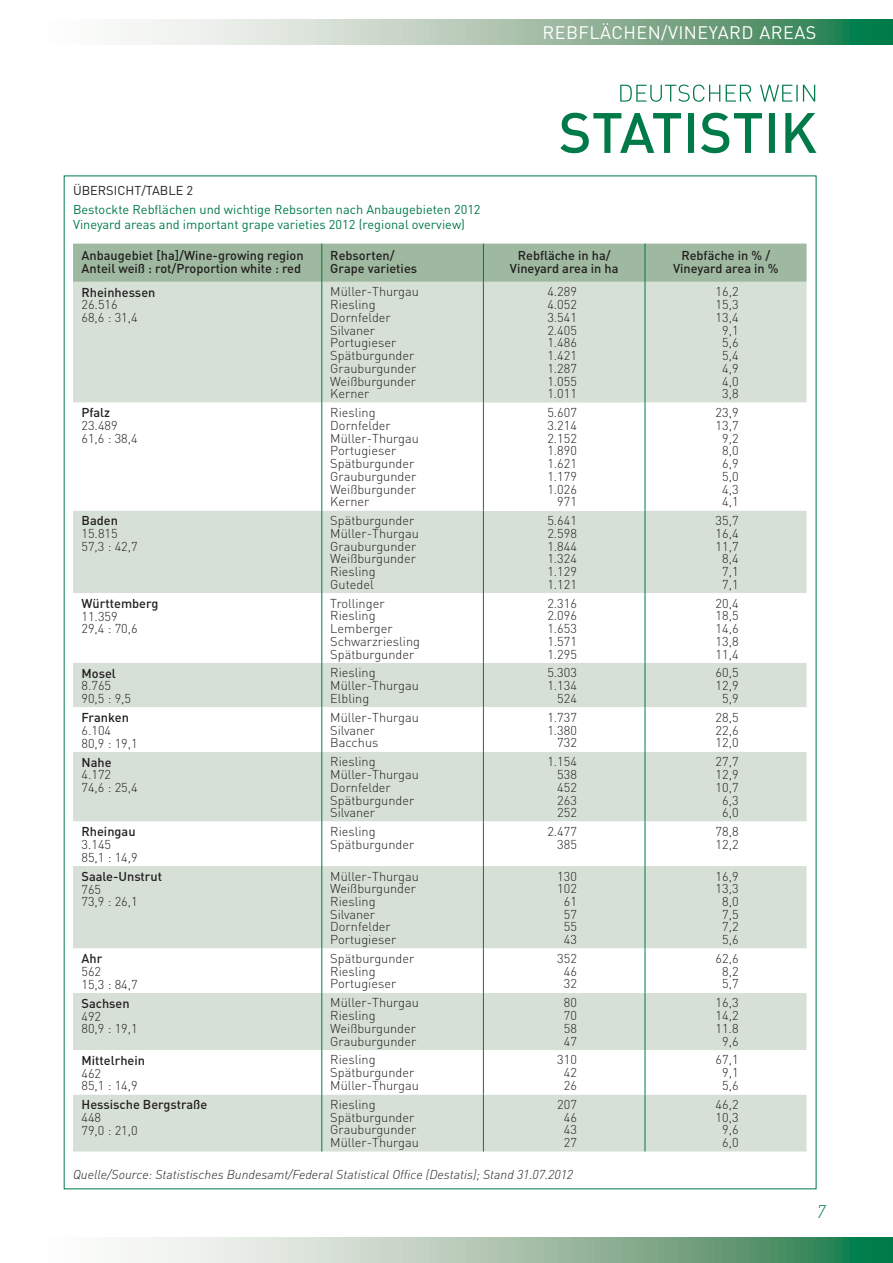
<style>
.page{position:relative;width:893px;height:1263px;background:#fff}
.page>*{position:absolute;margin:0;border:0;box-sizing:border-box;transform-origin:0 0}
.t1{font:18px "DIN";letter-spacing:.025em;color:#fff}
.t2{font:italic 300 18px "DIN";color:#007a48}
.t3{font:300 12.75px/12.8px "DIN";color:#231f20}
.t4{font:500 12.75px/12.8px "DIN";color:#231f20}
.t5{font:12.75px/14.9px "DIN";color:#007a48}
.t6{font:italic 300 12.75px "DIN";color:#231f20}
.t7{font:12.75px "DIN";color:#231f20}
</style>
<div class="page">
<svg style="left:132px;top:1237px;width:760px;height:26px;background:#9dbea8"></svg>
<svg style="left:132px;top:19px;width:760px;height:26px;background:#9dbea8"></svg>
<svg style="left:620px;top:85px;width:195px;height:17px"></svg>
<svg style="left:560px;top:113px;width:256px;height:40px"></svg>
<div style="left:73px;top:244px;width:733px;height:38px;background:#9fb9a1"></div>
<div style="left:73px;top:282px;width:733px;height:870px;background:#d7e0d6"></div>
<svg style="left:73px;top:403px;width:733px;height:108px"></svg>
<div style="left:483px;top:403px;width:162px;height:108px;background:#fff"></div>
<svg style="left:73px;top:593px;width:733px;height:502px;fill:#d9e0d8"></svg>
<hr style="left:321px;top:244px;width:1px;height:38px;background:#007a48">
<hr style="left:483px;top:244px;width:1px;height:38px;background:#007a48">
<hr style="left:644px;top:244px;width:1px;height:38px;background:#007a48">
<hr style="left:321px;top:282px;width:1px;height:121px;background:#007a48">
<hr style="left:483px;top:282px;width:1px;height:121px;background:#007a48">
<hr style="left:321px;top:403px;width:1px;height:108px;background:#007a48">
<hr style="left:321px;top:511px;width:1px;height:82px;background:#007a48">
<hr style="left:321px;top:593px;width:1px;height:70px;background:#007a48">
<hr style="left:321px;top:663px;width:1px;height:44px;background:#007a48">
<hr style="left:321px;top:707px;width:1px;height:45px;background:#007a48">
<hr style="left:321px;top:752px;width:1px;height:70px;background:#007a48">
<hr style="left:321px;top:822px;width:1px;height:44px;background:#007a48">
<hr style="left:321px;top:866px;width:1px;height:83px;background:#007a48">
<hr style="left:321px;top:949px;width:1px;height:44px;background:#007a48">
<hr style="left:321px;top:993px;width:1px;height:57px;background:#007a48">
<hr style="left:321px;top:1050px;width:1px;height:45px;background:#007a48">
<hr style="left:321px;top:1095px;width:1px;height:57px;background:#007a48">
<hr style="left:644px;top:282px;width:1px;height:121px;background:#007a48">
<hr style="left:483px;top:403px;width:1px;height:108px;background:#007a48">
<hr style="left:644px;top:403px;width:1px;height:108px;background:#007a48">
<hr style="left:483px;top:511px;width:1px;height:82px;background:#007a48">
<hr style="left:644px;top:511px;width:1px;height:82px;background:#007a48">
<hr style="left:483px;top:593px;width:1px;height:70px;background:#007a48">
<hr style="left:644px;top:593px;width:1px;height:70px;background:#007a48">
<hr style="left:483px;top:663px;width:1px;height:44px;background:#007a48">
<hr style="left:644px;top:663px;width:1px;height:44px;background:#007a48">
<hr style="left:483px;top:707px;width:1px;height:45px;background:#007a48">
<hr style="left:644px;top:707px;width:1px;height:45px;background:#007a48">
<hr style="left:483px;top:752px;width:1px;height:70px;background:#007a48">
<hr style="left:644px;top:752px;width:1px;height:70px;background:#007a48">
<hr style="left:483px;top:822px;width:1px;height:44px;background:#007a48">
<hr style="left:644px;top:822px;width:1px;height:44px;background:#007a48">
<hr style="left:483px;top:866px;width:1px;height:83px;background:#007a48">
<hr style="left:644px;top:866px;width:1px;height:83px;background:#007a48">
<hr style="left:483px;top:949px;width:1px;height:44px;background:#007a48">
<hr style="left:644px;top:949px;width:1px;height:44px;background:#007a48">
<hr style="left:483px;top:993px;width:1px;height:57px;background:#007a48">
<hr style="left:644px;top:993px;width:1px;height:57px;background:#007a48">
<hr style="left:483px;top:1050px;width:1px;height:45px;background:#007a48">
<hr style="left:644px;top:1050px;width:1px;height:45px;background:#007a48">
<hr style="left:483px;top:1095px;width:1px;height:57px;background:#007a48">
<hr style="left:644px;top:1095px;width:1px;height:57px;background:#007a48">
<h1 class="t1" style="left:542px;top:26px;width:275px">REBFLÄCHEN/VINEYARD AREAS</h1>
<p class="t7" style="left:73px;top:186px;width:122px">ÜBERSICHT/TABLE 2</p>
<p class="t5" style="left:73px;top:204px;width:409px">Bestockte Rebflächen und wichtige Rebsorten nach Anbaugebieten 2012<br>Vineyard areas and important grape varieties 2012 (regional overview)</p>
<p class="t4" style="left:82px;top:251px;width:224px">Anbaugebiet [ha]/Wine-growing region<br>Anteil weiß : rot/Proportion white : red</p>
<p class="t4" style="left:330px;top:251px;width:88px">Rebsorten/<br>Grape varieties</p>
<p class="t4" style="left:510px;top:251px;width:110px;text-align:center">Rebfläche in ha/<br>Vineyard area in ha</p>
<p class="t4" style="left:673px;top:251px;width:107px;text-align:center">Rebfäche in % /<br>Vineyard area in %</p>
<p class="t4" style="left:82px;top:287px;width:75px">Rheinhessen</p>
<p class="t3" style="left:82px;top:300px;width:58px">26.516<br>68,6 : 31,4</p>
<p class="t3" style="left:330px;top:287px;width:90px">Müller-Thurgau<br>Riesling<br>Dornfelder<br>Silvaner<br>Portugieser<br>Spätburgunder<br>Grauburgunder<br>Weißburgunder<br>Kerner</p>
<p class="t3" style="left:547px;top:287px;width:31px;text-align:justify">4.289<br>4.052<br>3.541<br>2.405<br>1.486<br>1.421<br>1.287<br>1.055<br>1.011</p>
<p class="t3" style="left:715px;top:287px;width:24px;text-align:center">16,2<br>15,3<br>13,4<br>9,1<br>5,6<br>5,4<br>4,9<br>4,0<br>3,8</p>
<p class="t4" style="left:82px;top:407px;width:30px">Pfalz</p>
<p class="t3" style="left:82px;top:421px;width:58px">23.489<br>61,6 : 38,4</p>
<p class="t4" style="left:82px;top:515px;width:38px">Baden</p>
<p class="t3" style="left:82px;top:529px;width:58px">15.815<br>57,3 : 42,7</p>
<p class="t4" style="left:81px;top:598px;width:78px">Württemberg</p>
<p class="t3" style="left:81px;top:611px;width:58px">11.359<br>29,4 : 70,6</p>
<p class="t4" style="left:81px;top:668px;width:36px">Mosel</p>
<p class="t3" style="left:81px;top:681px;width:51px">8.765<br>90,5 : 9,5</p>
<p class="t4" style="left:81px;top:712px;width:49px">Franken</p>
<p class="t3" style="left:81px;top:725px;width:58px">6.104<br>80,9 : 19,1</p>
<p class="t4" style="left:81px;top:757px;width:32px">Nahe</p>
<p class="t3" style="left:81px;top:770px;width:58px">4.172<br>74,6 : 25,4</p>
<p class="t4" style="left:81px;top:826px;width:56px">Rheingau</p>
<p class="t3" style="left:81px;top:840px;width:58px">3.145<br>85,1 : 14,9</p>
<p class="t4" style="left:81px;top:871px;width:82px">Saale-Unstrut</p>
<p class="t3" style="left:81px;top:884px;width:58px">765<br>73,9 : 26,1</p>
<p class="t4" style="left:81px;top:953px;width:22px">Ahr</p>
<p class="t3" style="left:81px;top:967px;width:58px">562<br>15,3 : 84,7</p>
<p class="t4" style="left:81px;top:998px;width:50px">Sachsen</p>
<p class="t3" style="left:81px;top:1011px;width:58px">492<br>80,9 : 19,1</p>
<p class="t4" style="left:82px;top:1055px;width:65px">Mittelrhein</p>
<p class="t3" style="left:82px;top:1068px;width:58px">462<br>85,1 : 14,9</p>
<p class="t3" style="left:330px;top:408px;width:90px">Riesling<br>Dornfelder<br>Müller-Thurgau<br>Portugieser<br>Spätburgunder<br>Grauburgunder<br>Weißburgunder<br>Kerner</p>
<p class="t3" style="left:547px;top:408px;width:31px;text-align:right">5.607<br>3.214<br>2.152<br>1.890<br>1.621<br>1.179<br>1.026<br>971</p>
<p class="t3" style="left:715px;top:408px;width:24px;text-align:center">23,9<br>13,7<br>9,2<br>8,0<br>6,9<br>5,0<br>4,3<br>4,1</p>
<p class="t3" style="left:330px;top:516px;width:90px">Spätburgunder<br>Müller-Thurgau<br>Grauburgunder<br>Weißburgunder<br>Riesling<br>Gutedel</p>
<p class="t3" style="left:547px;top:516px;width:31px;text-align:justify">5.641<br>2.598<br>1.844<br>1.324<br>1.129<br>1.121</p>
<p class="t3" style="left:715px;top:516px;width:24px;text-align:center">35,7<br>16,4<br>11,7<br>8,4<br>7,1<br>7,1</p>
<p class="t3" style="left:330px;top:598px;width:91px">Trollinger<br>Riesling<br>Lemberger<br>Schwarzriesling<br>Spätburgunder</p>
<p class="t3" style="left:547px;top:598px;width:31px;text-align:justify">2.316<br>2.096<br>1.653<br>1.571<br>1.295</p>
<p class="t3" style="left:715px;top:598px;width:24px;text-align:justify">20,4<br>18,5<br>14,6<br>13,8<br>11,4</p>
<p class="t3" style="left:330px;top:668px;width:90px">Riesling<br>Müller-Thurgau<br>Elbling</p>
<p class="t3" style="left:547px;top:668px;width:31px;text-align:right">5.303<br>1.134<br>524</p>
<p class="t3" style="left:715px;top:668px;width:24px;text-align:center">60,5<br>12,9<br>5,9</p>
<p class="t3" style="left:330px;top:712px;width:90px">Müller-Thurgau<br>Silvaner<br>Bacchus</p>
<p class="t3" style="left:547px;top:712px;width:31px;text-align:right">1.737<br>1.380<br>732</p>
<p class="t3" style="left:715px;top:712px;width:24px;text-align:justify">28,5<br>22,6<br>12,0</p>
<p class="t3" style="left:330px;top:757px;width:90px">Riesling<br>Müller-Thurgau<br>Dornfelder<br>Spätburgunder<br>Silvaner</p>
<p class="t3" style="left:557px;top:757px;width:21px;text-align:justify;text-indent:-10px">1.154<br>538<br>452<br>263<br>252</p>
<p class="t3" style="left:715px;top:757px;width:24px;text-align:center">27,7<br>12,9<br>10,7<br>6,3<br>6,0</p>
<p class="t3" style="left:330px;top:827px;width:85px">Riesling<br>Spätburgunder</p>
<p class="t3" style="left:547px;top:827px;width:31px;text-align:right">2.477<br>385</p>
<p class="t3" style="left:715px;top:827px;width:24px">78,8<br>12,2</p>
<p class="t3" style="left:330px;top:871px;width:90px">Müller-Thurgau<br>Weißburgunder<br>Riesling<br>Silvaner<br>Dornfelder<br>Portugieser</p>
<p class="t3" style="left:557px;top:871px;width:21px;text-align:center">130<br>102<br>61<br>57<br>55<br>43</p>
<p class="t3" style="left:715px;top:871px;width:24px;text-align:center">16,9<br>13,3<br>8,0<br>7,5<br>7,2<br>5,6</p>
<p class="t3" style="left:330px;top:954px;width:85px">Spätburgunder<br>Riesling<br>Portugieser</p>
<p class="t3" style="left:557px;top:954px;width:21px;text-align:center">352<br>46<br>32</p>
<p class="t3" style="left:715px;top:954px;width:24px;text-align:center">62,6<br>8,2<br>5,7</p>
<p class="t3" style="left:330px;top:998px;width:90px">Müller-Thurgau<br>Riesling<br>Weißburgunder<br>Grauburgunder</p>
<p class="t3" style="left:564px;top:998px;width:15px;text-align:justify">80<br>70<br>58<br>47</p>
<p class="t3" style="left:715px;top:998px;width:25px;text-align:center">16,3<br>14,2<br>11.8<br>9,6</p>
<p class="t3" style="left:330px;top:1055px;width:90px">Riesling<br>Spätburgunder<br>Müller-Thurgau</p>
<p class="t3" style="left:557px;top:1055px;width:21px;text-align:center">310<br>42<br>26</p>
<p class="t3" style="left:715px;top:1055px;width:24px;text-align:center">67,1<br>9,1<br>5,6</p>
<p class="t3" style="left:330px;top:1100px;width:90px">Riesling<br>Spätburgunder<br>Grauburgunder<br>Müller-Thurgau</p>
<p class="t3" style="left:557px;top:1100px;width:21px;text-align:center">207<br>46<br>43<br>27</p>
<p class="t3" style="left:715px;top:1100px;width:24px;text-align:center">46,2<br>10,3<br>9,6<br>6,0</p>
<p class="t6" style="left:73px;top:1170px;width:501px">Quelle/Source: Statistisches Bundesamt/Federal Statistical Office (Destatis); Stand 31.07.2012</p>
<p class="t4" style="left:82px;top:1099px;width:127px">Hessische Bergstraße</p>
<p class="t3" style="left:82px;top:1113px;width:58px">448<br>79,0 : 21,0</p>
<h1 class="t2" style="left:816px;top:1206px;width:10px">7</h1>
</div>
